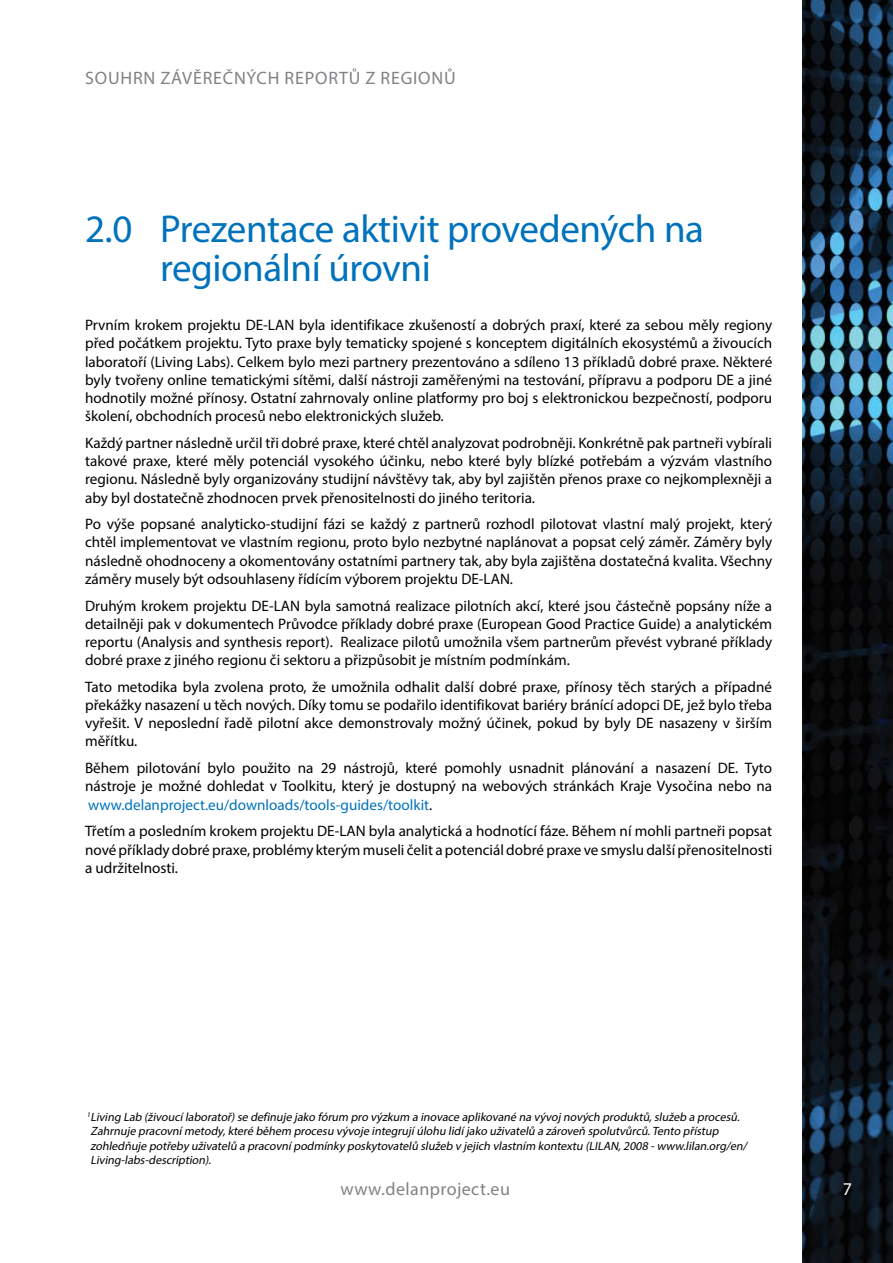
<style>
.page{position:relative;width:893px;height:1263px;background:#fff}
.page>*{position:absolute;margin:0;border:0;box-sizing:border-box;transform-origin:0 0}
.t1{font:39px/39px "Myriad Pro";letter-spacing:-.01em;color:#0072bc}
.t2{font:18px "Myriad Pro";letter-spacing:.045em;color:#808285}
.t3{font:18px "Myriad Pro";letter-spacing:.025em;color:#808285}
.t4{font:18px "Myriad Pro";color:#fff}
.t5{font:15.15px/18.1px "Myriad Pro";color:#000;text-align:justify}
.t6{font:italic 12px/14.4px "Myriad Pro";color:#000}
.s1{color:#0072bc}
</style>
<div class="page">
<img style="left:802px;top:0;width:91px;height:1263px">
<p class="t2" style="left:85px;top:67px;width:372px">SOUHRN ZÁVĚREČNÝCH REPORTŮ Z REGIONŮ</p>
<h1 class="t1" style="left:160px;top:209px;width:546px;text-indent:-75px">2.0 Prezentace aktivit provedených na regionální úrovni</h1>
<p class="t5" style="left:85px;top:316px;width:689px">Prvním krokem projektu DE-LAN byla identifikace zkušeností a dobrých praxí, které za sebou měly regiony před počátkem projektu. Tyto praxe byly tematicky spojené s konceptem digitálních ekosystémů a živoucích laboratoří (Living Labs). Celkem bylo mezi partnery prezentováno a sdíleno 13 příkladů dobré praxe. Některé byly tvořeny online tematickými sítěmi, další nástroji zaměřenými na testování, přípravu a podporu DE a jiné hodnotily možné přínosy. Ostatní zahrnovaly online platformy pro boj s elektronickou bezpečností, podporu školení, obchodních procesů nebo elektronických služeb.</p>
<p class="t5" style="left:85px;top:434px;width:689px">Každý partner následně určil tři dobré praxe, které chtěl analyzovat podrobněji. Konkrétně pak partneři vybírali takové praxe, které měly potenciál vysokého účinku, nebo které byly blízké potřebám a výzvám vlastního regionu. Následně byly organizovány studijní návštěvy tak, aby byl zajištěn přenos praxe co nejkomplexněji a aby byl dostatečně zhodnocen prvek přenositelnosti do jiného teritoria.</p>
<p class="t5" style="left:85px;top:515px;width:689px">Po výše popsané analyticko-studijní fázi se každý z partnerů rozhodl pilotovat vlastní malý projekt, který chtěl implementovat ve vlastním regionu, proto bylo nezbytné naplánovat a popsat celý záměr. Záměry byly následně ohodnoceny a okomentovány ostatními partnery tak, aby byla zajištěna dostatečná kvalita. Všechny záměry musely být odsouhlaseny řídícím výborem projektu DE-LAN.</p>
<p class="t5" style="left:85px;top:596px;width:689px">Druhým krokem projektu DE-LAN byla samotná realizace pilotních akcí, které jsou částečně popsány níže a detailněji pak v dokumentech Průvodce příklady dobré praxe (European Good Practice Guide) a analytickém reportu (Analysis and synthesis report). Realizace pilotů umožnila všem partnerům převést vybrané příklady dobré praxe z jiného regionu či sektoru a přizpůsobit je místním podmínkám.</p>
<p class="t5" style="left:85px;top:677px;width:689px">Tato metodika byla zvolena proto, že umožnila odhalit další dobré praxe, přínosy těch starých a případné překážky nasazení u těch nových. Díky tomu se podařilo identifikovat bariéry bránící adopci DE, jež bylo třeba vyřešit. V neposlední řadě pilotní akce demonstrovaly možný účinek, pokud by byly DE nasazeny v širším měřítku.</p>
<p class="t5" style="left:85px;top:759px;width:689px">Během pilotování bylo použito na 29 nástrojů, které pomohly usnadnit plánování a nasazení DE. Tyto nástroje je možné dohledat v Toolkitu, který je dostupný na webových stránkách Kraje Vysočina nebo na <span class="s1">www.delanproject.eu/downloads/tools-guides/toolkit</span>.</p>
<p class="t5" style="left:85px;top:822px;width:689px">Třetím a posledním krokem projektu DE-LAN byla analytická a hodnotící fáze. Během ní mohli partneři popsat nové příklady dobré praxe, problémy kterým museli čelit a potenciál dobré praxe ve smyslu další přenositelnosti a udržitelnosti.</p>
<p class="t6" style="left:87px;top:1109px;width:664px"><sup>1</sup>Living Lab (živoucílaboratoř)se definuje jako fórum pro výzkum a inovace aplikované na vývoj nových produktů,služeb a procesů.<br>Zahrnuje pracovnímetody,které během procesu vývoje integrujíúlohu lidíjako uživatelů a zároveň spolutvůrců.Tento přístup zohledňuje potřeby uživatelů a pracovnípodmínky poskytovatelů služeb v jejich vlastním kontextu (LILAN,2008 -www.lilan.org/en/ Living-labs-description).</p>
<p class="t3" style="left:340px;top:1178px;width:171px">www.delanproject.eu</p>
<p class="t4" style="left:843px;top:1178px;width:11px">7</p>
</div>
